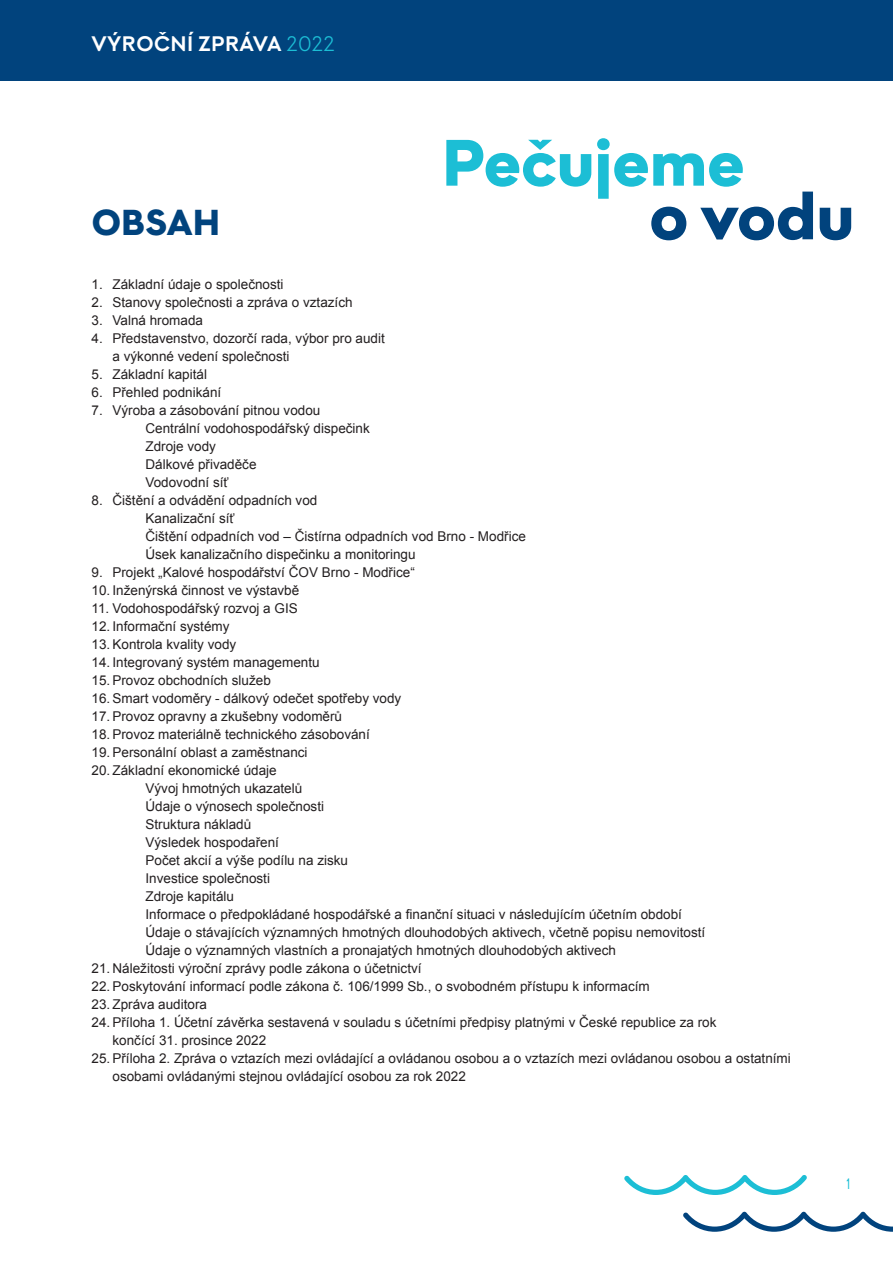
<style>
.page{position:relative;width:893px;height:1263px;background:#fff}
.page>*{position:absolute;margin:0;border:0;box-sizing:border-box;transform-origin:0 0}
.t1{font:700 36px "Graphit";letter-spacing:.01em;color:#01437d}
.t2{font:500 21px "Graphit";letter-spacing:.02em;color:#fff}
.t3{font:300 15px "Graphit";color:#1cbed5}
.t4{font:13.5px/18px "Arial";color:#231f20}
.s1{font-weight:300;color:#1cbed5}
</style>
<div class="page">
<div style="left:0;top:0;width:893px;height:81px;background:#01437d"></div>
<svg style="left:683px;top:1211px;width:210px;height:21px"></svg>
<svg style="left:624px;top:1175px;width:183px;height:20px"></svg>
<svg style="left:446px;top:140px;width:145px;height:47px"></svg>
<svg style="left:597px;top:138px;width:216px;height:102px"></svg>
<svg style="left:820px;top:208px;width:31px;height:32px"></svg>
<h2 class="t2" style="left:91px;top:30px;width:245px">VÝROČNÍ ZPRÁVA <span class="s1">2022</span></h2>
<h1 class="t1" style="left:92px;top:200px;width:130px">OBSAH</h1>
<p class="t4" style="left:91px;top:275px;width:194px">1. Základní údaje o společnosti</p>
<p class="t4" style="left:91px;top:293px;width:263px">2. Stanovy společnosti a zpráva o vztazích</p>
<p class="t4" style="left:91px;top:311px;width:113px">3. Valná hromada</p>
<p class="t4" style="left:112px;top:329px;width:274px;text-indent:-21px">4. Představenstvo, dozorčí rada, výbor pro audit a výkonné vedení společnosti</p>
<p class="t4" style="left:91px;top:365px;width:117px">5. Základní kapitál</p>
<p class="t4" style="left:91px;top:383px;width:131px">6. Přehled podnikání</p>
<p class="t4" style="left:145px;top:401px;width:226px;text-indent:-54px">7. Výroba a zásobování pitnou vodou<br>Centrální vodohospodářský dispečink<br>Zdroje vody<br>Dálkové přivaděče<br>Vodovodní síť</p>
<p class="t4" style="left:145px;top:491px;width:382px;text-indent:-54px">8. Čištění a odvádění odpadních vod<br>Kanalizační síť<br>Čištění odpadních vod – Čistírna odpadních vod Brno - Modřice Úsek kanalizačního dispečinku a monitoringu</p>
<p class="t4" style="left:91px;top:563px;width:325px">9. Projekt „Kalové hospodářství ČOV Brno - Modřice“</p>
<p class="t4" style="left:91px;top:581px;width:209px">10. Inženýrská činnost ve výstavbě</p>
<p class="t4" style="left:91px;top:599px;width:208px">11. Vodohospodářský rozvoj a GIS</p>
<p class="t4" style="left:91px;top:617px;width:140px">12. Informační systémy</p>
<p class="t4" style="left:91px;top:635px;width:146px">13. Kontrola kvality vody</p>
<p class="t4" style="left:91px;top:653px;width:230px">14. Integrovaný systém managementu</p>
<p class="t4" style="left:91px;top:671px;width:181px">15. Provoz obchodních služeb</p>
<p class="t4" style="left:91px;top:689px;width:311px">16. Smart vodoměry - dálkový odečet spotřeby vody</p>
<p class="t4" style="left:91px;top:707px;width:252px">17. Provoz opravny a zkušebny vodoměrů</p>
<p class="t4" style="left:91px;top:725px;width:280px">18. Provoz materiálně technického zásobování</p>
<p class="t4" style="left:91px;top:743px;width:218px">19. Personální oblast a zaměstnanci</p>
<p class="t4" style="left:145px;top:761px;width:561px;text-indent:-54px">20. Základní ekonomické údaje<br>Vývoj hmotných ukazatelů<br>Údaje o výnosech společnosti<br>Struktura nákladů<br>Výsledek hospodaření<br>Počet akcií a výše podílu na zisku<br>Investice společnosti<br>Zdroje kapitálu<br>Informace o předpokládané hospodářské a finanční situaci v následujícím účetním období Údaje o stávajících významných hmotných dlouhodobých aktivech, včetně popisu nemovitostí Údaje o významných vlastních a pronajatých hmotných dlouhodobých aktivech</p>
<p class="t4" style="left:91px;top:959px;width:332px">21. Náležitosti výroční zprávy podle zákona o účetnictví</p>
<p class="t4" style="left:91px;top:977px;width:560px">22. Poskytování informací podle zákona č. 106/1999 Sb., o svobodném přístupu k informacím</p>
<p class="t4" style="left:91px;top:995px;width:117px">23. Zpráva auditora</p>
<p class="t4" style="left:112px;top:1013px;width:605px;text-indent:-21px">24. Příloha 1. Účetní závěrka sestavená v souladu s účetními předpisy platnými v České republice za rok končící 31. prosince 2022</p>
<p class="t4" style="left:112px;top:1049px;width:680px;text-indent:-21px">25. Příloha 2. Zpráva o vztazích mezi ovládající a ovládanou osobou a o vztazích mezi ovládanou osobou a ostatními osobami ovládanými stejnou ovládající osobou za rok 2022</p>
<p class="t3" style="left:846px;top:1174px;width:6px">1</p>
</div>
